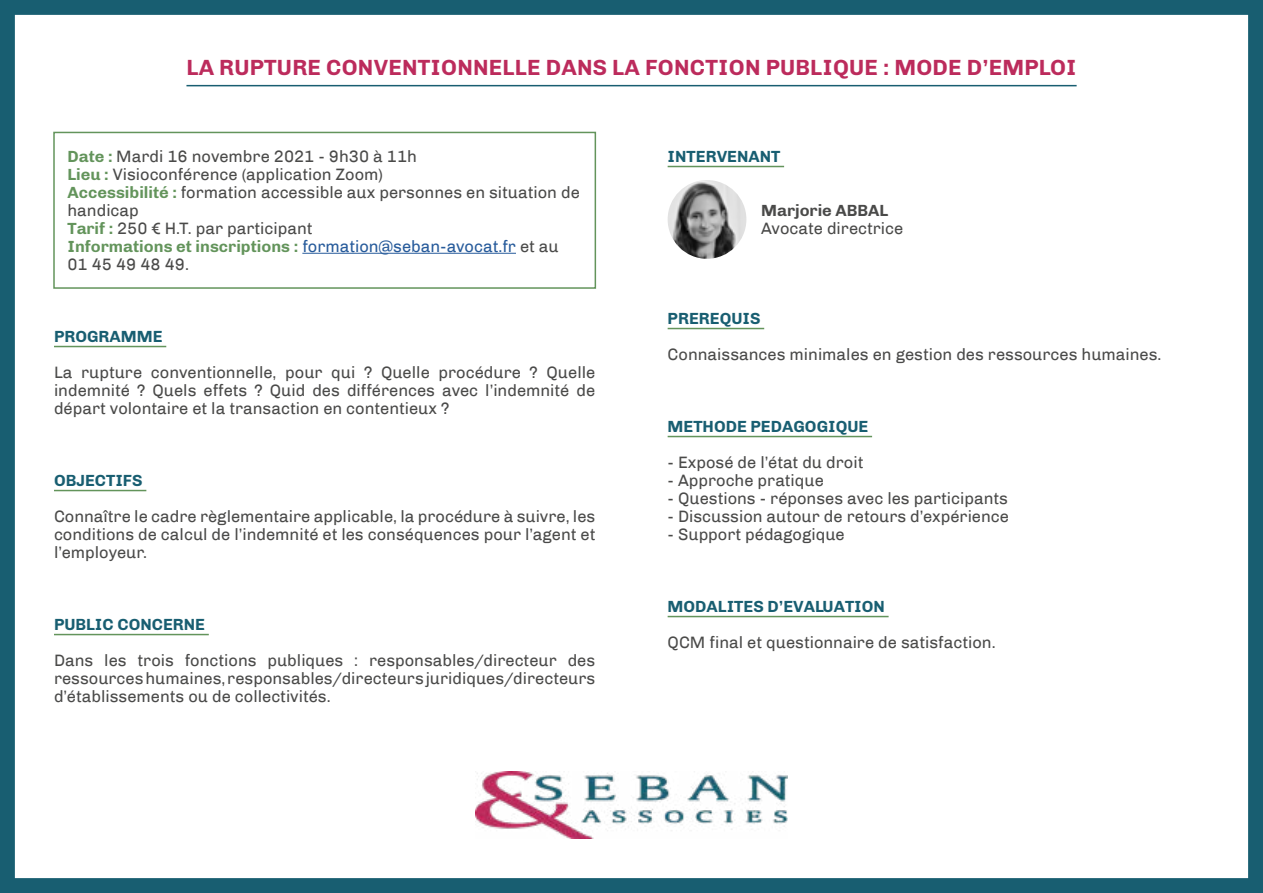
<style>
.page{position:relative;width:1263px;height:893px;background:#fff}
.page>*{position:absolute;margin:0;border:0;box-sizing:border-box;transform-origin:0 0}
.t1{font:700 22.5px "Chivo";letter-spacing:.01em;color:#bc2b5c}
.t2{font:16.5px/18px "Chivo";color:#4a4a49;text-align:justify}
.t3{font:700 16.5px "Chivo";color:#185e71}
.t4{font:700 16.5px "Chivo";color:#4a4a49}
.s1{font-weight:700;color:#63945b}
.s2{color:#275b9b}
</style>
<div class="page">
<div style="left:1px;top:1px;width:13px;height:891px;background:#185e71"></div>
<div style="left:0;top:0;width:15px;height:893px;border:2px solid #185e71"></div>
<div style="left:1249px;top:1px;width:13px;height:891px;background:#185e71"></div>
<div style="left:1248px;top:0;width:15px;height:893px;border:2px solid #185e71"></div>
<div style="left:1px;top:1px;width:1261px;height:13px;background:#185e71"></div>
<div style="left:0;top:0;width:1263px;height:15px;border:2px solid #185e71"></div>
<div style="left:1px;top:879px;width:1261px;height:13px;background:#185e71"></div>
<div style="left:0;top:878px;width:1263px;height:15px;border:2px solid #185e71"></div>
<hr style="left:186px;top:85px;width:891px;height:1px;background:#185e71">
<hr style="left:54px;top:346px;width:112px;height:1px;background:#63945b">
<hr style="left:54px;top:490px;width:92px;height:1px;background:#63945b">
<hr style="left:54px;top:634px;width:155px;height:1px;background:#63945b">
<hr style="left:302px;top:253px;width:214px;height:1px;background:#275b9b">
<div style="left:53px;top:132px;width:543px;height:157px;border:2px solid #63945b"></div>
<hr style="left:668px;top:166px;width:116px;height:1px;background:#63945b">
<hr style="left:668px;top:328px;width:96px;height:1px;background:#63945b">
<hr style="left:668px;top:436px;width:204px;height:1px;background:#63945b">
<hr style="left:668px;top:616px;width:220px;height:1px;background:#63945b">
<img style="left:668px;top:180px;width:78px;height:79px;border-radius:39px">
<img style="left:475px;top:771px;width:312px;height:68px">
<h1 class="t1" style="left:186px;top:54px;width:891px">LA RUPTURE CONVENTIONNELLE DANS LA FONCTION PUBLIQUE : MODE D’EMPLOI</h1>
<p class="t2" style="left:68px;top:147px;width:514px;text-align:left"><span class="s1">Date :</span> Mardi 16 novembre 2021 - 9h30 à 11h<br><span class="s1">Lieu :</span> Visioconférence (application Zoom)<br><span class="s1">Accessibilité :</span> formation accessible aux personnes en situation de handicap<br><span class="s1">Tarif :</span> 250 € H.T. par participant<br><span class="s1">Informations et inscriptions :</span> <span class="s2">formation@seban-avocat.fr</span> et au 01 45 49 48 49.</p>
<p class="t3" style="left:668px;top:147px;width:114px">INTERVENANT</p>
<p class="t4" style="left:761px;top:201px;width:129px">Marjorie ABBAL</p>
<p class="t2" style="left:761px;top:219px;width:144px">Avocate directrice</p>
<p class="t3" style="left:54px;top:327px;width:110px">PROGRAMME</p>
<p class="t2" style="left:54px;top:363px;width:543px">La rupture conventionnelle, pour qui ? Quelle procédure ? Quelle indemnité ? Quels effets ? Quid des différences avec l’indemnité de départ volontaire et la transaction en contentieux ?</p>
<p class="t3" style="left:54px;top:471px;width:90px">OBJECTIFS</p>
<p class="t2" style="left:54px;top:507px;width:543px">Connaître le cadre règlementaire applicable, la procédure à suivre, les conditions de calcul de l’indemnité et les conséquences pour l’agent et l’employeur.</p>
<p class="t3" style="left:54px;top:615px;width:153px">PUBLIC CONCERNE</p>
<p class="t2" style="left:54px;top:651px;width:543px">Dans les trois fonctions publiques : responsables/directeur des ressources humaines, responsables/directeurs juridiques/directeurs d’établissements ou de collectivités.</p>
<p class="t3" style="left:668px;top:309px;width:94px">PREREQUIS</p>
<p class="t2" style="left:668px;top:345px;width:495px">Connaissances minimales en gestion des ressources humaines.</p>
<p class="t3" style="left:668px;top:417px;width:202px">METHODE PEDAGOGIQUE</p>
<p class="t2" style="left:668px;top:453px;width:197px">- Exposé de l’état du droit</p>
<p class="t2" style="left:668px;top:471px;width:158px">- Approche pratique</p>
<p class="t2" style="left:668px;top:489px;width:342px">- Questions - réponses avec les participants</p>
<p class="t2" style="left:668px;top:507px;width:343px">- Discussion autour de retours d’expérience</p>
<p class="t2" style="left:668px;top:525px;width:179px">- Support pédagogique</p>
<p class="t3" style="left:668px;top:597px;width:219px">MODALITES D’EVALUATION</p>
<p class="t2" style="left:668px;top:633px;width:330px">QCM final et questionnaire de satisfaction.</p>
</div>
